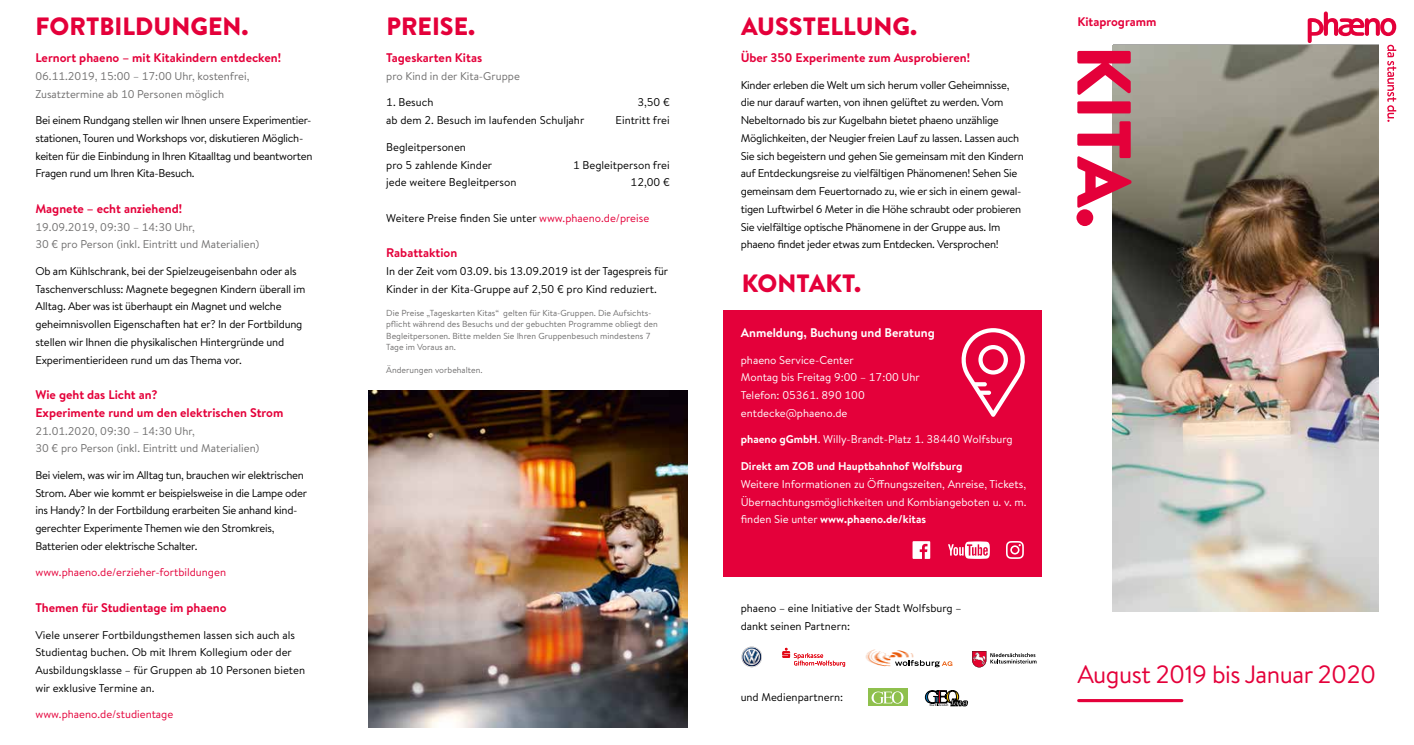
<style>
.page{position:relative;width:1414px;height:745px;background:#fff}
.page>*{position:absolute;margin:0;border:0;box-sizing:border-box;transform-origin:0 0}
.t1{font:900 76.25px "Brandon Text";color:#e4003a}
.t2{font:900 25px "Brandon Text";color:#e4003a}
.t3{font:25px "Brandon Text";letter-spacing:-.02em;color:#e4003a}
.t4{font:700 12.5px/17.8px "Brandon Text";color:#e4003a}
.t5{font:700 12.5px "Brandon Text";color:#fff}
.t6{font:11.25px/17.8px "Brandon Text";letter-spacing:-.025em;color:#000}
.t7{font:11.25px/17.8px "Brandon Text";color:#000}
.t8{font:11.25px/17.8px "Brandon Text";color:#fff}
.t9{font:11.25px/17.8px "Brandon Text";color:#706f6f}
.t10{font:11.25px "Brandon Text";color:#e4003a}
.t11{font:700 11.25px "Brandon Text";color:#fff}
.t12{font:8.75px/11.2px "Brandon Text";color:#706f6f}
.s1{color:#e4003a}
.s2{font-weight:700}
</style>
<div class="page">
<img style="left:1113px;top:45px;width:265px;height:566px">
<img style="left:369px;top:390px;width:318px;height:336px">
<hr style="left:1079px;top:698px;width:103px;height:3px;background:#e4003a">
<svg style="left:1307px;top:11px;width:89px;height:111px"></svg>
<svg style="left:741px;top:646px;width:21px;height:20px"></svg>
<svg style="left:865px;top:649px;width:87px;height:17px"></svg>
<svg style="left:782px;top:647px;width:63px;height:19px"></svg>
<div style="left:868px;top:688px;width:39px;height:17px;background:linear-gradient(to right,#8fc04d,#8fc04d)"></div>
<svg style="left:871px;top:691px;width:32px;height:12px"></svg>
<svg style="left:925px;top:690px;width:42px;height:15px"></svg>
<svg style="left:972px;top:651px;width:64px;height:16px"></svg>
<div style="left:723px;top:310px;width:319px;height:266px;background:#e4003a"></div>
<svg style="left:961px;top:328px;width:64px;height:88px"></svg>
<svg style="left:977px;top:390px;width:14px;height:4px"></svg>
<svg style="left:972px;top:382px;width:15px;height:4px"></svg>
<svg style="left:948px;top:541px;width:42px;height:17px"></svg>
<svg style="left:912px;top:541px;width:18px;height:17px"></svg>
<svg style="left:1006px;top:541px;width:18px;height:17px"></svg>
<h2 class="t2" style="left:36px;top:9px;width:214px">FORTBILDUNGEN.</h2>
<p class="t4" style="left:35px;top:49px;width:247px">Lernort phaeno – mit Kitakindern entdecken!</p>
<p class="t9" style="left:35px;top:67px;width:215px">06.11.2019, 15:00 – 17:00 Uhr, kostenfrei,<br>Zusatztermine ab 10 Personen möglich</p>
<p class="t6" style="left:35px;top:111px;width:279px">Bei einem Rundgang stellen wir Ihnen unsere Experimentier&shy;stationen, Touren und Workshops vor, diskutieren Möglich&shy;keiten für die Einbindung in Ihren Kitaalltag und beantworten Fragen rund um Ihren Kita-Besuch.</p>
<p class="t4" style="left:35px;top:199px;width:148px">Magnete – echt anziehend!</p>
<p class="t9" style="left:35px;top:217px;width:225px">19.09.2019, 09:30 – 14:30 Uhr,<br>30 € pro Person (inkl. Eintritt und Materialien)</p>
<p class="t6" style="left:35px;top:261px;width:271px">Ob am Kühlschrank, bei der Spielzeugeisenbahn oder als Taschenverschluss: Magnete begegnen Kindern überall im Alltag. Aber was ist überhaupt ein Magnet und welche geheimnisvollen Eigenschaften hat er? In der Fortbildung stellen wir Ihnen die physikalischen Hintergründe und Experimentierideen rund um das Thema vor.</p>
<p class="t4" style="left:35px;top:385px;width:249px">Wie geht das Licht an?<br>Experimente rund um den elektrischen Strom</p>
<p class="t9" style="left:35px;top:421px;width:225px">21.01.2020, 09:30 – 14:30 Uhr,<br>30 € pro Person (inkl. Eintritt und Materialien)</p>
<p class="t6" style="left:35px;top:465px;width:273px">Bei vielem, was wir im Alltag tun, brauchen wir elektrischen Strom. Aber wie kommt er beispielsweise in die Lampe oder ins Handy? In der Fortbildung erarbeiten Sie anhand kind&shy;gerechter Experimente Themen wie den Stromkreis, Batterien oder elektrische Schalter.</p>
<p class="t10" style="left:35px;top:564px;width:192px">www.phaeno.de/erzieher-fortbildungen</p>
<p class="t4" style="left:35px;top:598px;width:193px">Themen für Studientage im phaeno</p>
<p class="t7" style="left:35px;top:625px;width:271px">Viele unserer Fortbildungsthemen lassen sich auch als Studientag buchen. Ob mit Ihrem Kollegium oder der Ausbildungsklasse – für Gruppen ab 10 Personen bieten wir exklusive Termine an.</p>
<p class="t10" style="left:35px;top:706px;width:139px">www.phaeno.de/studientage</p>
<h2 class="t2" style="left:386px;top:9px;width:90px">PREISE.</h2>
<p class="t4" style="left:386px;top:49px;width:97px">Tageskarten Kitas</p>
<p class="t9" style="left:386px;top:67px;width:135px">pro Kind in der Kita-Gruppe</p>
<p class="t6" style="left:386px;top:93px;width:49px">1. Besuch</p>
<p class="t6" style="left:637px;top:93px;width:34px">3,50 €</p>
<p class="t7" style="left:386px;top:111px;width:200px">ab dem 2. Besuch im laufenden Schuljahr</p>
<p class="t7" style="left:616px;top:111px;width:56px">Eintritt frei</p>
<p class="t7" style="left:386px;top:137px;width:108px">Begleitpersonen<br>pro 5 zahlende Kinder</p>
<p class="t7" style="left:573px;top:155px;width:98px">1 Begleitperson frei</p>
<p class="t7" style="left:386px;top:173px;width:132px">jede weitere Begleitperson</p>
<p class="t6" style="left:631px;top:173px;width:41px">12,00 €</p>
<p class="t7" style="left:386px;top:208px;width:264px">Weitere Preise finden Sie unter <span class="s1">www.phaeno.de/preise</span></p>
<p class="t4" style="left:386px;top:243px;width:73px">Rabattaktion</p>
<p class="t6" style="left:386px;top:261px;width:283px">In der Zeit vom 03.09. bis 13.09.2019 ist der Tagespreis für<br>Kinder in der Kita-Gruppe auf 2,50 € pro Kind reduziert.</p>
<p class="t12" style="left:386px;top:307px;width:273px">Die Preise „Tageskarten Kitas“ gelten für Kita-Gruppen. Die Aufsichts&shy;pflicht während des Besuchs und der gebuchten Programme obliegt den Begleitpersonen. Bitte melden Sie Ihren Gruppenbesuch mindestens 7<br>Tage im Voraus an.</p>
<p class="t12" style="left:386px;top:363px;width:98px">Änderungen vorbehalten.</p>
<h2 class="t2" style="left:741px;top:9px;width:178px">AUSSTELLUNG.</h2>
<p class="t4" style="left:741px;top:49px;width:231px">Über 350 Experimente zum Ausprobieren!</p>
<p class="t6" style="left:741px;top:75px;width:284px">Kinder erleben die Welt um sich herum voller Geheimnisse, die nur darauf warten, von ihnen gelüftet zu werden. Vom Nebeltornado bis zur Kugelbahn bietet phaeno unzählige Möglichkeiten, der Neugier freien Lauf zu lassen. Lassen auch Sie sich begeistern und gehen Sie gemeinsam mit den Kindern auf Entdeckungsreise zu vielfältigen Phänomenen! Sehen Sie gemeinsam dem Feuertornado zu, wie er sich in einem gewal&shy;tigen Luftwirbel 6 Meter in die Höhe schraubt oder probieren Sie vielfältige optische Phänomene in der Gruppe aus. Im phaeno findet jeder etwas zum Entdecken. Versprochen!</p>
<h2 class="t2" style="left:742px;top:266px;width:121px">KONTAKT.</h2>
<p class="t5" style="left:741px;top:324px;width:195px">Anmeldung, Buchung und Beratung</p>
<p class="t8" style="left:741px;top:350px;width:180px">phaeno Service-Center<br>Montag bis Freitag 9:00 – 17:00 Uhr<br>Telefon: 05361. 890 100 entdecke@phaeno.de</p>
<p class="t8" style="left:741px;top:430px;width:273px"><span class="s2">phaeno gGmbH</span>. Willy-Brandt-Platz 1. 38440 Wolfsburg</p>
<p class="t11" style="left:741px;top:458px;width:223px">Direkt am ZOB und Hauptbahnhof Wolfsburg</p>
<p class="t8" style="left:741px;top:474px;width:287px;text-align:justify">Weitere Informationen zu Öffnungszeiten, Anreise, Tickets, Übernachtungsmöglichkeiten und Kombiangeboten u. v. m. finden Sie unter <span class="s2">www.phaeno.de/kitas</span></p>
<p class="t7" style="left:741px;top:598px;width:222px">phaeno – eine Initiative der Stadt Wolfsburg – dankt seinen Partnern:</p>
<p class="t7" style="left:741px;top:687px;width:104px">und Medienpartnern:</p>
<p class="t4" style="left:1077px;top:13px;width:81px">Kitaprogramm</p>
<h1 class="t1" style="left:1157px;top:45px;width:185px;rotate:90deg">KITA.</h1>
<h2 class="t3" style="left:1077px;top:656px;width:300px">August 2019 bis Januar 2020</h2>
</div>
